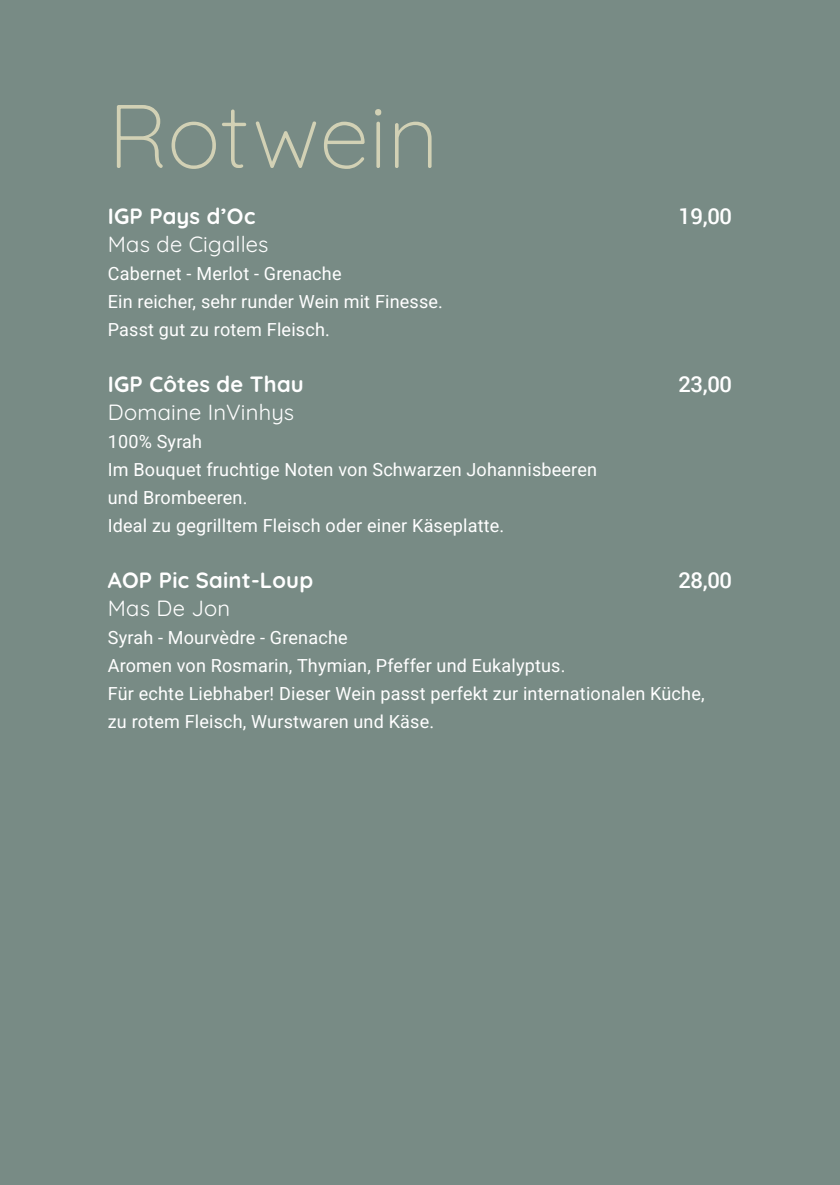
<style>
.page{position:relative;width:840px;height:1185px;background:#fff}
.page>*{position:absolute;margin:0;border:0;box-sizing:border-box;transform-origin:0 0}
.t1{font:300 90px "Quicksand";color:#d2d1b5}
.t2{font:700 22px "Quicksand";letter-spacing:.01em;color:#fff}
.t3{font:22px "Quicksand";letter-spacing:.01em;color:#fff}
.t4{font:500 22px "Roboto";letter-spacing:-.015em;color:#fff}
.t5{font:18px "Roboto";letter-spacing:.01em;color:#fff}
</style>
<div class="page">
<div style="left:0;top:0;width:839px;height:1185px;background:#788b85"></div>
<p class="t1" style="left:108px;top:66px;width:332px">Rotwein</p>
<p class="t2" style="left:108px;top:198px;width:149px">IGP Pays d’Oc</p>
<p class="t4" style="left:678px;top:201px;width:55px">19,00</p>
<p class="t3" style="left:108px;top:227px;width:162px">Mas de Cigalles</p>
<p class="t5" style="left:108px;top:261px;width:235px">Cabernet - Merlot - Grenache</p>
<p class="t5" style="left:108px;top:289px;width:336px">Ein reicher, sehr runder Wein mit Finesse.</p>
<p class="t5" style="left:108px;top:317px;width:223px">Passt gut zu rotem Fleisch.</p>
<p class="t2" style="left:108px;top:366px;width:197px">IGP Côtes de Thau</p>
<p class="t4" style="left:678px;top:369px;width:55px">23,00</p>
<p class="t3" style="left:108px;top:395px;width:188px">Domaine InVinhys</p>
<p class="t5" style="left:108px;top:429px;width:96px">100% Syrah</p>
<p class="t5" style="left:108px;top:457px;width:490px">Im Bouquet fruchtige Noten von Schwarzen Johannisbeeren</p>
<p class="t5" style="left:108px;top:485px;width:141px">und Brombeeren.</p>
<p class="t5" style="left:108px;top:513px;width:398px">Ideal zu gegrilltem Fleisch oder einer Käseplatte.</p>
<p class="t2" style="left:108px;top:562px;width:207px">AOP Pic Saint-Loup</p>
<p class="t4" style="left:678px;top:565px;width:55px">28,00</p>
<p class="t3" style="left:108px;top:591px;width:124px">Mas De Jon</p>
<p class="t5" style="left:108px;top:625px;width:241px">Syrah - Mourvèdre - Grenache</p>
<p class="t5" style="left:108px;top:653px;width:459px">Aromen von Rosmarin, Thymian, Pfeffer und Eukalyptus.</p>
<p class="t5" style="left:108px;top:681px;width:598px">Für echte Liebhaber! Dieser Wein passt perfekt zur internationalen Küche,</p>
<p class="t5" style="left:108px;top:709px;width:328px">zu rotem Fleisch, Wurstwaren und Käse.</p>
</div>
